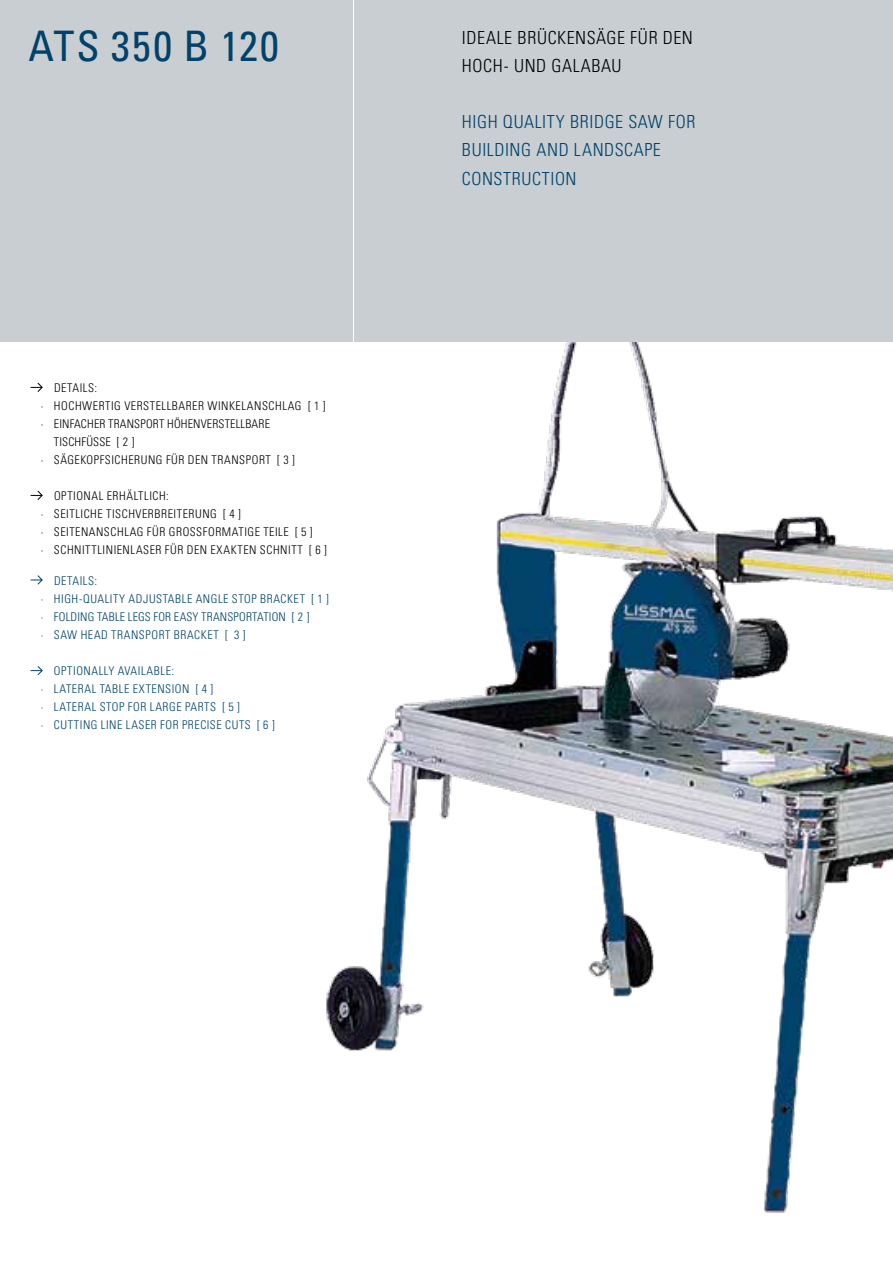
<style>
.page{position:relative;width:893px;height:1263px;background:#fff}
.page>*{position:absolute;margin:0;border:0;box-sizing:border-box;transform-origin:0 0}
.t1{font:condensed 42px "Univers";letter-spacing:.05em;color:#00426a}
.t2{font:300 condensed 18px/28px "Univers";letter-spacing:.035em;color:#00426a}
.t3{font:300 condensed 18px/28px "Univers";letter-spacing:.035em;color:#000}
.t4{font:300 condensed 12px/18px "Univers";letter-spacing:.045em;color:#00426a}
.t5{font:300 condensed 12px/18px "Univers";letter-spacing:.045em;color:#000}
.t6{font:300 condensed 12px "Univers";letter-spacing:.015em;color:#000}
</style>
<div class="page">
<div style="left:355px;top:0;width:538px;height:342px;background:#c8ced1"></div>
<img style="left:326px;top:343px;width:567px;height:870px">
<div style="left:0;top:0;width:353px;height:342px;background:#c8ced1"></div>
<svg style="left:30px;top:575px;width:13px;height:10px"></svg>
<svg style="left:30px;top:666px;width:13px;height:10px"></svg>
<svg style="left:30px;top:382px;width:13px;height:10px"></svg>
<svg style="left:30px;top:490px;width:13px;height:10px"></svg>
<h1 class="t1" style="left:29px;top:19px;width:252px">ATS 350 B 120</h1>
<p class="t5" style="left:54px;top:379px;width:45px">DETAILS:</p>
<p class="t5" style="left:41px;top:397px;width:286px">· HOCHWERTIG VERSTELLBARER WINKELANSCHLAG [ 1 ]</p>
<p class="t6" style="left:41px;top:417px;width:231px">· EINFACHER TRANSPORT HÖHENVERSTELLBARE</p>
<p class="t6" style="left:54px;top:435px;width:82px">TISCHFÜSSE [ 2 ]</p>
<p class="t5" style="left:41px;top:451px;width:255px">· SÄGEKOPFSICHERUNG FÜR DEN TRANSPORT [ 3 ]</p>
<p class="t5" style="left:41px;top:487px;width:287px;text-indent:13px">OPTIONAL ERHÄLTLICH:<br>· SEITLICHE TISCHVERBREITERUNG [ 4 ]<br>· SEITENANSCHLAG FÜR GROSSFORMATIGE TEILE [ 5 ]<br>· SCHNITTLINIENLASER FÜR DEN EXAKTEN SCHNITT [ 6 ]</p>
<p class="t4" style="left:41px;top:571px;width:290px;text-indent:13px">DETAILS:<br>· HIGH-QUALITY ADJUSTABLE ANGLE STOP BRACKET [ 1 ] · FOLDING TABLE LEGS FOR EASY TRANSPORTATION [ 2 ]<br>· SAW HEAD TRANSPORT BRACKET [ 3 ]</p>
<p class="t4" style="left:41px;top:661px;width:235px;text-indent:13px">OPTIONALLY AVAILABLE:<br>· LATERAL TABLE EXTENSION [ 4 ]<br>· LATERAL STOP FOR LARGE PARTS [ 5 ]<br>· CUTTING LINE LASER FOR PRECISE CUTS [ 6 ]</p>
<h2 class="t3" style="left:462px;top:23px;width:232px">IDEALE BRÜCKENSÄGE FÜR DEN<br>HOCH- UND GALABAU</h2>
<h2 class="t2" style="left:462px;top:108px;width:235px">HIGH QUALITY BRIDGE SAW FOR<br>BUILDING AND LANDSCAPE<br>CONSTRUCTION</h2>
</div>
